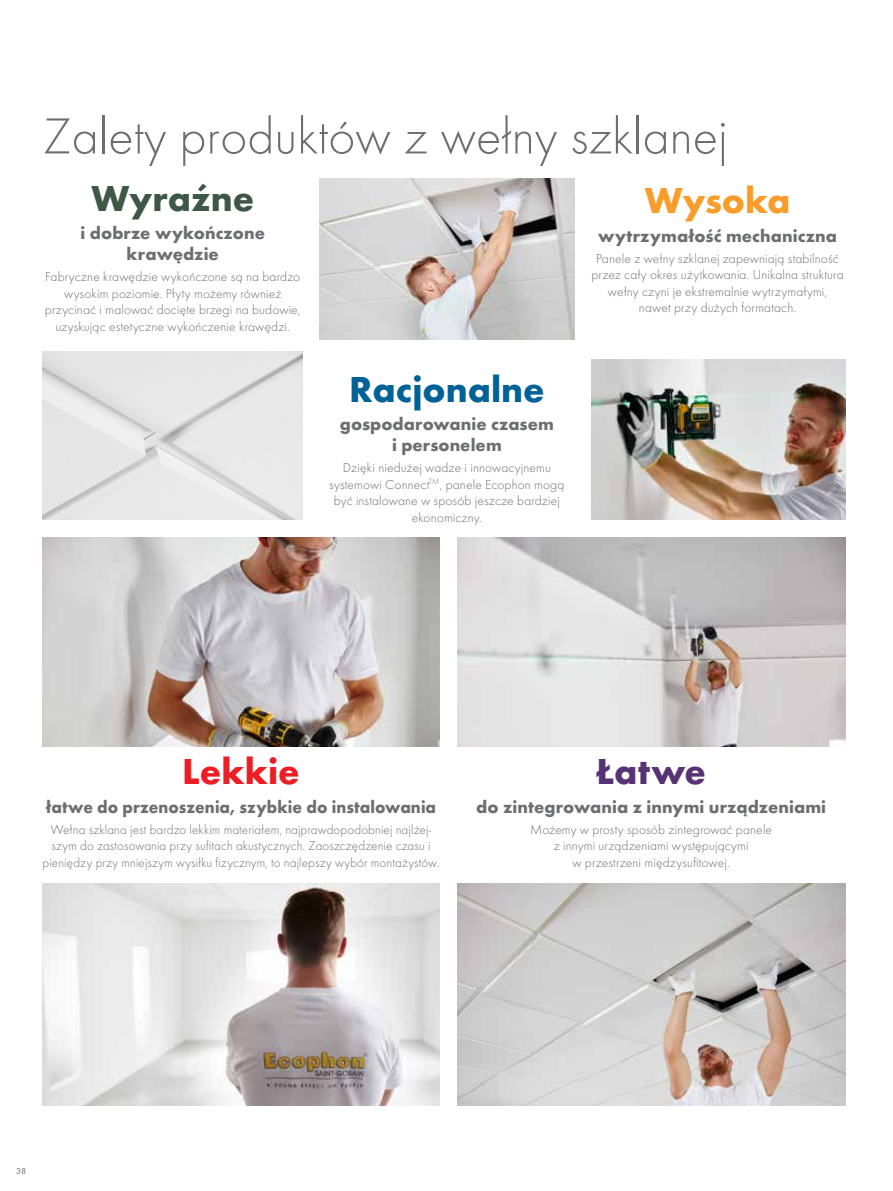
<style>
.page{position:relative;width:893px;height:1191px;background:#fff}
.page>*{position:absolute;margin:0;border:0;box-sizing:border-box;transform-origin:0 0}
.t1{font:300 52.5px "Futura";color:#6d6e71}
.t2{font:700 37.5px "Futura";color:#006297}
.t3{font:700 37.5px "Futura";color:#3e5747}
.t4{font:700 37.5px "Futura";color:#f99d2a}
.t5{font:700 37.5px "Futura";color:#ed1d24}
.t6{font:700 37.5px "Futura";letter-spacing:.005em;color:#573275}
.t7{font:700 18px/21px "Futura";letter-spacing:.005em;color:#6d6e71;text-align:center}
.t8{font:700 18px "Futura";letter-spacing:.005em;color:#6d6e71;scale:.94 1}
.t9{font:300 13.5px/16.5px "Futura";letter-spacing:.01em;color:#6d6e71;text-align:center}
.t10{font:9px "Futura Boo";color:#6d6e71}
</style>
<div class="page">
<img style="left:320px;top:178px;width:254px;height:162px">
<img style="left:43px;top:351px;width:260px;height:168px">
<img style="left:43px;top:538px;width:396px;height:208px">
<img style="left:43px;top:883px;width:396px;height:223px">
<img style="left:591px;top:359px;width:254px;height:160px">
<img style="left:457px;top:537px;width:388px;height:209px">
<img style="left:457px;top:883px;width:388px;height:223px">
<h1 class="t1" style="left:43px;top:106px;width:687px">Zalety produktów z wełny szklanej</h1>
<h2 class="t3" style="left:91px;top:175px;width:164px">Wyraźne</h2>
<h3 class="t7" style="left:81px;top:223px;width:186px">i dobrze wykończone krawędzie</h3>
<p class="t9" style="left:45px;top:269px;width:257px">Fabryczne krawędzie wykończone są na bardzo wysokim poziomie. Płyty możemy również przycinać i malować docięte brzegi na budowie, uzyskując estetyczne wykończenie krawędzi.</p>
<h2 class="t2" style="left:349px;top:366px;width:197px">Racjonalne</h2>
<h3 class="t7" style="left:340px;top:413px;width:216px">gospodarowanie czasem i personelem</h3>
<p class="t9" style="left:329px;top:460px;width:237px">Dzięki niedużej wadze i innowacyjnemu systemowi Connect<sup>TM</sup>, panele Ecophon mogą być instalowane w sposób jeszcze bardziej ekonomiczny.</p>
<h2 class="t4" style="left:645px;top:177px;width:147px">Wysoka</h2>
<h3 class="t7" style="left:598px;top:225px;width:240px">wytrzymałość mechaniczna</h3>
<p class="t9" style="left:591px;top:250px;width:254px">Panele z wełny szklanej zapewniają stabilność przez cały okres użytkowania. Unikalna struktura wełny czyni je ekstremalnie wytrzymałymi, nawet przy dużych formatach.</p>
<h2 class="t5" style="left:182px;top:748px;width:119px">Lekkie</h2>
<h3 class="t8" style="left:46px;top:795px;width:417px">łatwe do przenoszenia, szybkie do instalowania</h3>
<p class="t9" style="left:43px;top:821px;width:398px">Wełna szklana jest bardzo lekkim materiałem, najprawdopodobniej najlżej&shy;szym do zastosowania przy sufitach akustycznych. Zaoszczędzenie czasu i pieniędzy przy mniejszym wysiłku fizycznym, to najlepszy wybór montażystów.</p>
<h2 class="t6" style="left:596px;top:748px;width:111px">Łatwe</h2>
<h3 class="t7" style="left:476px;top:796px;width:352px">do zintegrowania z innymi urządzeniami</h3>
<p class="t9" style="left:530px;top:821px;width:244px">Możemy w prosty sposób zintegrować panele z innymi urządzeniami występującymi<br>w przestrzeni międzysufitowej.</p>
<p class="t10" style="left:16px;top:1165px;width:11px">38</p>
</div>
